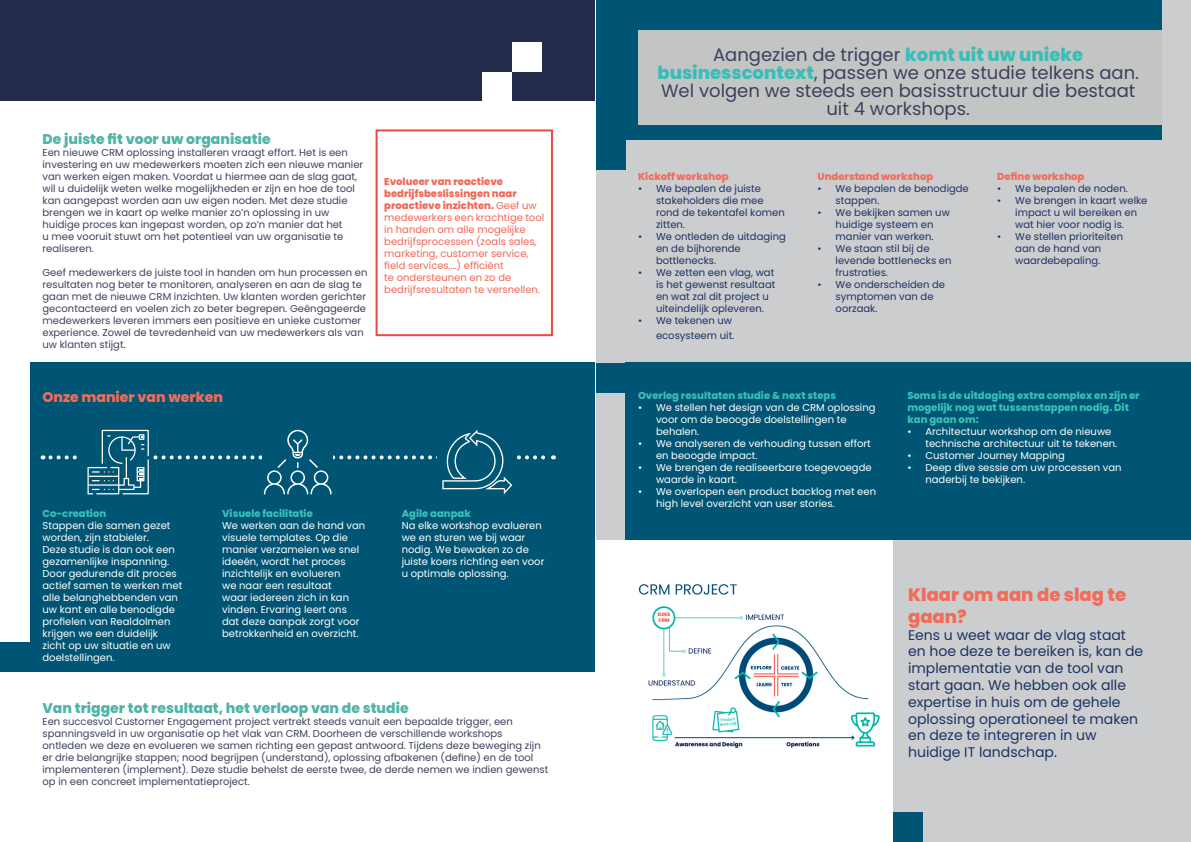
<style>
.page{position:relative;width:1191px;height:842px;background:#fff}
.page>*{position:absolute;margin:0;border:0;box-sizing:border-box;transform-origin:0 0}
.t1{font:18px/18px "Poppins";color:#3c415c;text-align:center}
.t2{font:800 18px/21.6px "Poppins";color:#f26c5a}
.t3{font:14px/16.8px "Poppins";color:#1d3266}
.t4{font:800 14px "Poppins";color:#4fb4a7}
.t5{font:800 14px "Poppins";color:#f26c5a}
.t6{font:10px/12px "Poppins";color:#3c415c}
.t7{font:10px/12px "Poppins";color:#fff}
.t8{font:10px/12px "Poppins";color:#1d3266}
.t9{font:10px/12px "Poppins";color:#f26756}
.t10{font:800 10px/12px "Poppins";color:#39beb7}
.t11{font:800 10px "Poppins";color:#f26c5a}
.s1{font-weight:800;color:#39beb7}
.s2{font-weight:800}
</style>
<div class="page">
<div style="left:0;top:0;width:595px;height:101px;background:#232d4b"></div>
<div style="left:30px;top:363px;width:565px;height:309px;background:#005574"></div>
<div style="left:375px;top:129px;width:178px;height:207px;background:#fff;border:2px solid #ef4741"></div>
<div style="left:482px;top:72px;width:30px;height:29px;background:#fff"></div>
<div style="left:512px;top:42px;width:29px;height:30px;background:#fff"></div>
<div style="left:0;top:642px;width:30px;height:30px;background:#005574"></div>
<svg style="left:87px;top:429px;width:62px;height:66px"></svg>
<svg style="left:50px;top:430px;width:504px;height:64px"></svg>
<div style="left:596px;top:0;width:595px;height:842px;background:#cbcdce"></div>
<div style="left:596px;top:0;width:565px;height:140px;background:#005574"></div>
<div style="left:625px;top:363px;width:565px;height:177px;background:#005574"></div>
<div style="left:595px;top:540px;width:298px;height:302px;background:#fff"></div>
<img style="left:638px;top:584px;width:241px;height:164px">
<div style="left:893px;top:812px;width:30px;height:30px;background:#005574"></div>
<div style="left:596px;top:140px;width:29px;height:30px;background:#005574"></div>
<div style="left:596px;top:363px;width:29px;height:29px;background:#005574"></div>
<div style="left:638px;top:30px;width:523px;height:95px;background:#c3c5c5"></div>
<h2 class="t4" style="left:43px;top:131px;width:230px">De juiste fit voor uw organisatie</h2>
<p class="t6" style="left:43px;top:147px;width:322px">Een nieuwe CRM oplossing installeren vraagt effort. Het is een investering en uw medewerkers moeten zich een nieuwe manier van werken eigen maken. Voordat u hiermee aan de slag gaat, wil u duidelijk weten welke mogelijkheden er zijn en hoe de tool kan aangepast worden aan uw eigen noden. Met deze studie brengen we in kaart op welke manier zo’n oplossing in uw huidige proces kan ingepast worden, op zo’n manier dat het<br>u mee vooruit stuwt om het potentieel van uw organisatie te realiseren.</p>
<p class="t6" style="left:43px;top:267px;width:326px">Geef medewerkers de juiste tool in handen om hun processen en resultaten nog beter te monitoren, analyseren en aan de slag te gaan met de nieuwe CRM inzichten. Uw klanten worden gerichter gecontacteerd en voelen zich zo beter begrepen. Geëngageerde medewerkers leveren immers een positieve en unieke customer experience. Zowel de tevredenheid van uw medewerkers als van uw klanten stijgt.</p>
<h1 class="t1" style="left:657px;top:46px;width:483px">Aangezien de trigger <span class="s1">komt uit uw unieke businesscontext</span>, passen we onze studie telkens aan.<br>Wel volgen we steeds een basisstructuur die bestaat uit 4 workshops.</h1>
<p class="t9" style="left:384px;top:176px;width:161px"><span class="s2">Evolueer van reactieve bedrijfsbeslissingen naar proactieve inzichten.</span> Geef uw medewerkers een krachtige tool in handen om alle mogelijke bedrijfsprocessen (zoals sales, marketing, customer service, field services,…) efficiënt<br>te ondersteunen en zo de bedrijfsresultaten te versnellen.</p>
<p class="t11" style="left:638px;top:171px;width:92px">Kickoff workshop</p>
<p class="t8" style="left:656px;top:183px;width:130px;text-indent:-18px">• We bepalen de juiste stakeholders die mee rond de tekentafel komen zitten.</p>
<p class="t8" style="left:656px;top:231px;width:131px;text-indent:-18px">• We ontleden de uitdaging en de bijhorende bottlenecks.</p>
<p class="t8" style="left:656px;top:267px;width:121px;text-indent:-18px">• We zetten een vlag, wat is het gewenst resultaat en wat zal dit project u uiteindelijk opleveren.</p>
<p class="t8" style="left:638px;top:314px;width:98px;line-height:14.4px;text-align:right">• We tekenen uw ecosysteem uit.</p>
<p class="t11" style="left:817px;top:171px;width:117px">Understand workshop</p>
<p class="t8" style="left:835px;top:183px;width:135px;text-indent:-18px">• We bepalen de benodigde stappen.</p>
<p class="t8" style="left:817px;top:207px;width:134px;text-align:center">• We bekijken samen uw huidige systeem en manier van werken.</p>
<p class="t8" style="left:835px;top:243px;width:117px;text-indent:-18px">• We staan stil bij de levende bottlenecks en frustraties.</p>
<p class="t8" style="left:835px;top:279px;width:111px;text-indent:-18px">• We onderscheiden de symptomen van de oorzaak.</p>
<p class="t11" style="left:997px;top:171px;width:89px">Define workshop</p>
<p class="t8" style="left:997px;top:183px;width:132px">• We bepalen de noden.</p>
<p class="t8" style="left:1015px;top:195px;width:134px;text-indent:-18px">• We brengen in kaart welke impact u wil bereiken en wat hier voor nodig is.</p>
<p class="t8" style="left:997px;top:231px;width:127px;text-align:center">• We stellen prioriteiten aan de hand van waardebepaling.</p>
<h2 class="t5" style="left:43px;top:389px;width:182px">Onze manier van werken</h2>
<p class="t10" style="left:43px;top:507px;width:65px">Co-creation</p>
<p class="t7" style="left:43px;top:519px;width:141px">Stappen die samen gezet worden, zijn stabieler.<br>Deze studie is dan ook een gezamenlijke inspanning.<br>Door gedurende dit proces actief samen te werken met alle belanghebbenden van uw kant en alle benodigde profielen van Realdolmen krijgen we een duidelijk zicht op uw situatie en uw doelstellingen.</p>
<p class="t10" style="left:222px;top:507px;width:92px">Visuele facilitatie</p>
<p class="t7" style="left:222px;top:519px;width:145px">We werken aan de hand van visuele templates. Op die manier verzamelen we snel ideeën, wordt het proces inzichtelijk en evolueren<br>we naar een resultaat<br>waar iedereen zich in kan vinden. Ervaring leert ons dat deze aanpak zorgt voor betrokkenheid en overzicht.</p>
<p class="t10" style="left:402px;top:507px;width:71px">Agile aanpak</p>
<p class="t7" style="left:402px;top:519px;width:144px">Na elke workshop evalueren we en sturen we bij waar nodig. We bewaken zo de juiste koers richting een voor u optimale oplossing.</p>
<h2 class="t4" style="left:43px;top:700px;width:368px">Van trigger tot resultaat, het verloop van de studie</h2>
<p class="t6" style="left:43px;top:716px;width:507px">Een succesvol Customer Engagement project vertrekt steeds vanuit een bepaalde trigger, een spanningsveld in uw organisatie op het vlak van CRM. Doorheen de verschillende workshops ontleden we deze en evolueren we samen richting een gepast antwoord. Tijdens deze beweging zijn er drie belangrijke stappen; nood begrijpen (understand), oplossing afbakenen (define) en de tool implementeren (implement). Deze studie behelst de eerste twee, de derde nemen we indien gewenst op in een concreet implementatieproject.</p>
<p class="t10" style="left:638px;top:389px;width:200px">Overleg resultaten studie &amp; next steps</p>
<p class="t7" style="left:656px;top:401px;width:221px;text-indent:-18px">• We stellen het design van de CRM oplossing voor om de beoogde doelstellingen te behalen.</p>
<p class="t7" style="left:656px;top:437px;width:216px;text-indent:-18px">• We analyseren de verhouding tussen effort en beoogde impact.</p>
<p class="t7" style="left:656px;top:461px;width:217px;text-indent:-18px">• We brengen de realiseerbare toegevoegde waarde in kaart.</p>
<p class="t7" style="left:656px;top:485px;width:221px;text-indent:-18px">• We overlopen een product backlog met een high level overzicht van user stories.</p>
<p class="t10" style="left:907px;top:389px;width:234px">Soms is de uitdaging extra complex en zijn er mogelijk nog wat tussenstappen nodig. Dit kan gaan om:</p>
<p class="t7" style="left:925px;top:425px;width:193px;text-indent:-18px">• Architectuur workshop om de nieuwe technische architectuur uit te tekenen.</p>
<p class="t7" style="left:907px;top:449px;width:159px">• Customer Journey Mapping</p>
<p class="t7" style="left:925px;top:461px;width:198px;text-indent:-18px">• Deep dive sessie om uw processen van naderbij te bekijken.</p>
<h1 class="t2" style="left:908px;top:584px;width:220px">Klaar om aan de slag te gaan?</h1>
<h2 class="t3" style="left:908px;top:626px;width:237px">Eens u weet waar de vlag staat en hoe deze te bereiken is, kan de implementatie van de tool van start gaan. We hebben ook alle expertise in huis om de gehele oplossing operationeel te maken en deze te integreren in uw huidige IT landschap.</h2>
</div>
